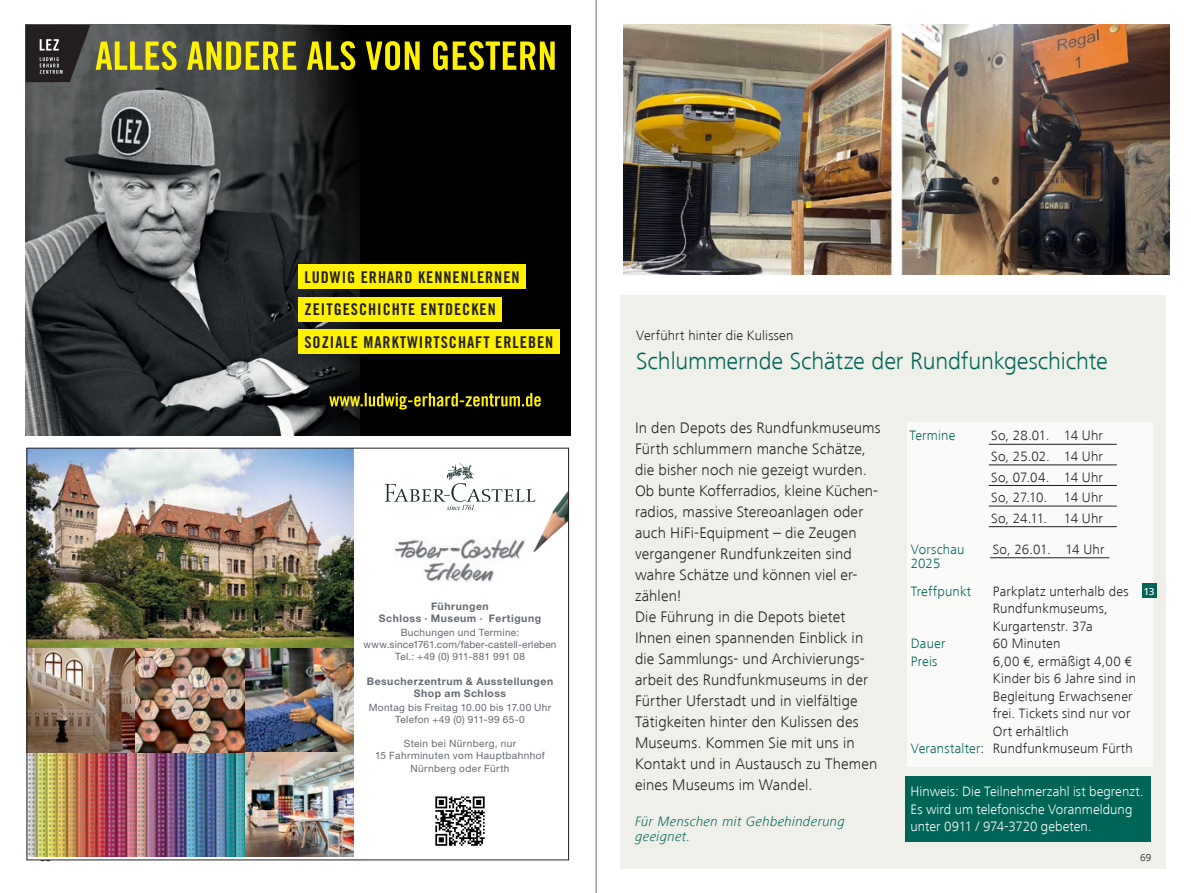
<style>
.page{position:relative;width:1191px;height:893px;background:#fff}
.page>*{position:absolute;margin:0;border:0;box-sizing:border-box;transform-origin:0 0}
.spaz_subhead_14p{font:300 24.5px "Frutiger Next LT";letter-spacing:-.005em;color:#006557}
.t1{font:16.28px/32.4px "Trade Gothic LT Bold Cond Twenty";letter-spacing:.06em;color:#231f20}
.spaz_fließ_9p{font:300 15.75px/21px "Frutiger Next LT";letter-spacing:.01em;color:#231f20}
.spaz_Treffpunkt{font:300 14px/17.5px "Frutiger Next LT";letter-spacing:.01em;color:#231f20}
.spaz_Treffpunkt-2{font:300 14px/17.5px "Frutiger Next LT";color:#fff}
.spaz_Termine_einspaltig{font:300 14px "Frutiger Next LT";letter-spacing:.01em;color:#231f20}
.spaz_gehbehinderung{font:italic 300 14px/14.9px "Frutiger Next LT";letter-spacing:.015em;color:#006557}
.spaz_subhead_Rubrik{font:300 14px "Frutiger Next LT";letter-spacing:.01em;color:#231f20}
.spaz_Treffpunkt-3{font:300 14px "Frutiger Next LT";letter-spacing:.015em;color:#006557}
.spaz_Termine_einspaltig-2{font:300 14px "Frutiger Next LT";letter-spacing:.01em;color:#006557}
.Termine_Kopie{font:300 14px "Frutiger Next LT";color:#006557}
.t2{font:700 10.5px/12.1px "Helvetica Neue LT Pro";letter-spacing:.05em;color:#646a72;text-align:center}
.t3{font:300 10.5px "Frutiger Next LT";color:#231f20}
.spaz_ZifferTreffpunkt{font:500 10.5px "Frutiger Next LT";color:#fff}
.t4{font:10.15px/12.1px "Helvetica Neue LT Pro";letter-spacing:.035em;color:#646a72;text-align:center}
.t5{font:10.15px/12.1px "Helvetica Neue LT Pro";letter-spacing:.015em;color:#646a72;text-align:center}
.s1{color:#006557}
</style>
<div class="page">
<div style="left:620px;top:295px;width:546px;height:574px;background:#f0f0eb"></div>
<img style="left:623px;top:25px;width:546px;height:250px">
<div style="left:907px;top:422px;width:245px;height:345px;background:#fafaf9"></div>
<div style="left:905px;top:776px;width:246px;height:66px;background:#006557"></div>
<div style="left:26px;top:25px;width:544px;height:411px;background:#000"></div>
<img style="left:26px;top:25px;width:333px;height:411px">
<svg style="left:329px;top:393px;width:212px;height:16px"></svg>
<div style="left:298px;top:265px;width:227px;height:24px;background:#fff101"></div>
<div style="left:299px;top:297px;width:203px;height:25px;background:#fff101"></div>
<div style="left:298px;top:329px;width:261px;height:25px;background:#fff101"></div>
<svg style="left:96px;top:41px;width:459px;height:29px"></svg>
<svg style="left:25px;top:25px;width:65px;height:57px;background:#373435"></svg>
<img style="left:29px;top:450px;width:325px;height:198px">
<img style="left:394px;top:538px;width:132px;height:45px">
<img style="left:533px;top:493px;width:33px;height:59px">
<img style="left:29px;top:648px;width:325px;height:209px">
<svg style="left:385px;top:463px;width:150px;height:47px"></svg>
<svg style="left:484px;top:796px;width:1px;height:43px"></svg>
<svg style="left:435px;top:796px;width:49px;height:50px"></svg>
<hr style="left:988px;top:444px;width:128px;height:1px;background:#231f20">
<hr style="left:988px;top:464px;width:128px;height:1px;background:#231f20">
<hr style="left:988px;top:485px;width:128px;height:1px;background:#231f20">
<hr style="left:988px;top:506px;width:128px;height:1px;background:#231f20">
<hr style="left:988px;top:526px;width:128px;height:1px;background:#231f20">
<hr style="left:990px;top:557px;width:119px;height:1px;background:#231f20">
<div style="left:1141px;top:583px;width:15px;height:15px;background:#006557"></div>
<hr style="left:596px;top:0;width:1px;height:893px;background:#6c6d70">
<p class="t1" style="left:304px;top:261px;width:250px">LUDWIG ERHARD KENNENLERNEN<br>ZEITGESCHICHTE ENTDECKEN<br>SOZIALE MARKTWIRTSCHAFT ERLEBEN</p>
<p class="t2" style="left:379px;top:600px;width:164px">Führungen<br>Schloss · Museum · Fertigung</p>
<p class="t5" style="left:363px;top:626px;width:195px">Buchungen und Termine: www.since1761.com/faber-castell-erleben<br>Tel.: +49 (0) 911-881 991 08</p>
<p class="t2" style="left:367px;top:675px;width:188px">Besucherzentrum &amp; Ausstellungen<br>Shop am Schloss</p>
<p class="t4" style="left:369px;top:701px;width:184px">Montag bis Freitag 10.00 bis 17.00 Uhr<br>Telefon +49 (0) 911-99 65-0</p>
<p class="t4" style="left:375px;top:737px;width:171px">Stein bei Nürnberg, nur<br>15 Fahrminuten vom Hauptbahnhof<br>Nürnberg oder Fürth</p>
<p class="spaz_subhead_Rubrik" style="left:636px;top:328px;width:159px">Verführt hinter die Kulissen</p>
<p class="spaz_subhead_14p" style="left:636px;top:347px;width:473px">Schlummernde Schätze der Rundfunkgeschichte</p>
<p class="spaz_fließ_9p" style="left:635px;top:417px;width:247px">In den Depots des Rundfunkmuseums<br>Fürth schlummern manche Schätze, die bisher noch nie gezeigt wurden.<br>Ob bunte Kofferradios, kleine Küchen&shy;radios, massive Stereoanlagen oder auch HiFi-Equipment – die Zeugen vergangener Rundfunkzeiten sind wahre Schätze und können viel er&shy;zählen!<br>Die Führung in die Depots bietet<br>Ihnen einen spannenden Einblick in die Sammlungs- und Archivierungs&shy;arbeit des Rundfunkmuseums in der<br>Fürther Uferstadt und in vielfältige<br>Tätigkeiten hinter den Kulissen des<br>Museums. Kommen Sie mit uns in<br>Kontakt und in Austausch zu Themen eines Museums im Wandel.</p>
<p class="spaz_gehbehinderung" style="left:635px;top:814px;width:211px">Für Menschen mit Gehbehinderung geeignet.</p>
<p class="spaz_Termine_einspaltig-2" style="left:909px;top:428px;width:48px">Termine</p>
<p class="spaz_Termine_einspaltig" style="left:991px;top:428px;width:113px">So, 28.01. 14 Uhr</p>
<p class="spaz_Termine_einspaltig" style="left:991px;top:449px;width:113px">So, 25.02. 14 Uhr</p>
<p class="spaz_Termine_einspaltig" style="left:991px;top:469px;width:113px">So, 07.04. 14 Uhr</p>
<p class="spaz_Termine_einspaltig" style="left:991px;top:490px;width:113px">So, 27.10. 14 Uhr</p>
<p class="spaz_Termine_einspaltig" style="left:991px;top:510px;width:113px">So, 24.11. 14 Uhr</p>
<p class="spaz_Termine_einspaltig-2" style="left:911px;top:542px;width:55px">Vorschau</p>
<p class="spaz_Termine_einspaltig" style="left:992px;top:542px;width:113px">So, 26.01. 14 Uhr</p>
<p class="Termine_Kopie" style="left:911px;top:555px;width:31px">2025</p>
<p class="spaz_Treffpunkt-3" style="left:911px;top:583px;width:62px">Treffpunkt</p>
<p class="spaz_Treffpunkt" style="left:992px;top:582px;width:137px">Parkplatz unterhalb des<br>Rundfunkmuseums,<br>Kurgartenstr. 37a</p>
<p class="spaz_Treffpunkt-3" style="left:911px;top:636px;width:36px">Dauer</p>
<p class="spaz_Treffpunkt" style="left:992px;top:635px;width:69px">60 Minuten</p>
<p class="spaz_Treffpunkt-3" style="left:911px;top:653px;width:28px">Preis</p>
<p class="spaz_Treffpunkt" style="left:992px;top:652px;width:141px">6,00 €, ermäßigt 4,00 €</p>
<p class="spaz_Treffpunkt" style="left:992px;top:670px;width:145px">Kinder bis 6 Jahre sind in</p>
<p class="spaz_Treffpunkt" style="left:992px;top:687px;width:141px">Begleitung Erwachsener</p>
<p class="spaz_Treffpunkt" style="left:992px;top:705px;width:139px">frei. Tickets sind nur vor</p>
<p class="spaz_Treffpunkt" style="left:992px;top:722px;width:78px">Ort erhältlich</p>
<p class="spaz_Treffpunkt" style="left:911px;top:740px;width:223px"><span class="s1">Veranstalter</span>: Rundfunkmuseum Fürth</p>
<p class="spaz_ZifferTreffpunkt" style="left:1143px;top:585px;width:13px">13</p>
<p class="spaz_Treffpunkt-2" style="left:910px;top:783px;width:234px">Hinweis: Die Teilnehmerzahl ist begrenzt.<br>Es wird um telefonische Voranmeldung unter 0911 / 974-3720 gebeten.</p>
<p class="t3" style="left:40px;top:852px;width:13px">68</p>
<p class="t3" style="left:1140px;top:852px;width:13px">69</p>
</div>
